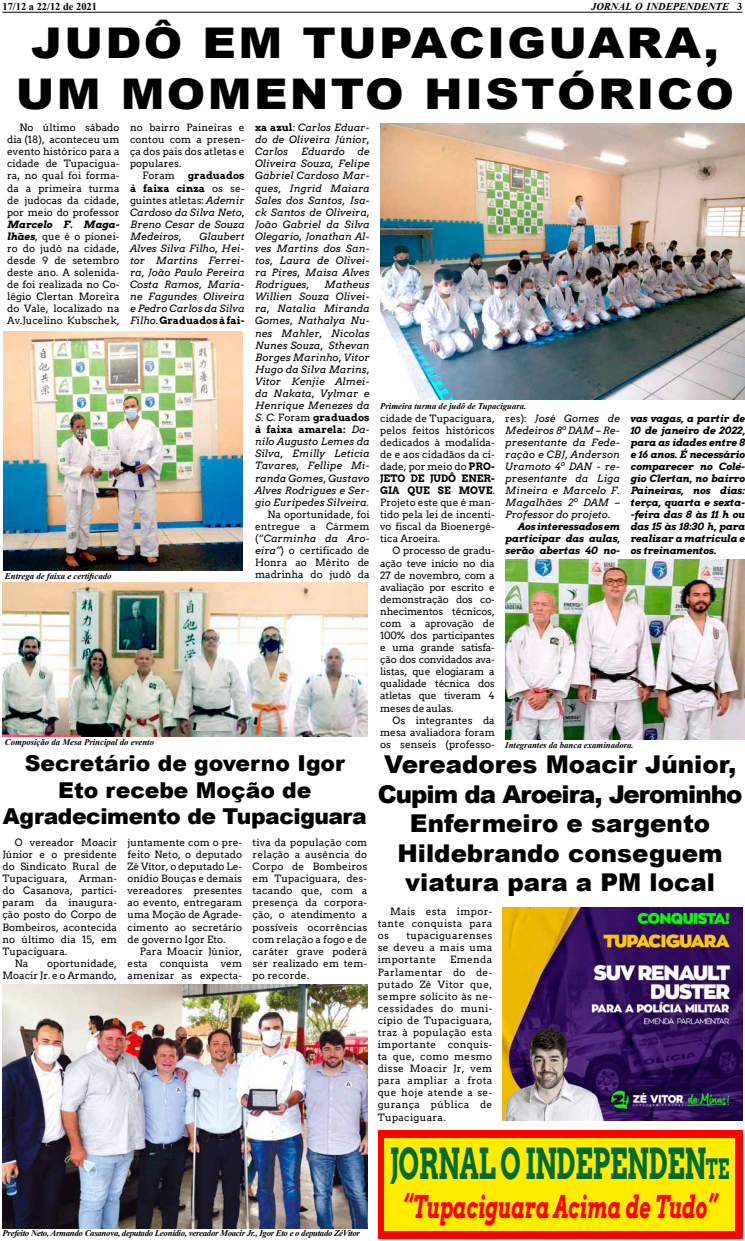
<style>
.page{position:relative;width:745px;height:1241px;background:#fff}
.page>*{position:absolute;margin:0;border:0;box-sizing:border-box;transform-origin:0 0}
.t1{font:900 42.26px/50.8px "Arial";letter-spacing:.05em;color:#000;text-align:center;scale:1.1 1}
.t2{font:700 41.91px "Arvo";letter-spacing:-.02em;color:#006b2d;scale:.63 1}
.t3{font:italic 700 31.41px "Arvo";color:#f00;scale:.63 1}
.t4{font:900 24.5px/29.4px "Arial";color:#000;text-align:center}
.t5{font:900 21.88px/26.2px "Arial";color:#000;text-align:center}
.t6{font:italic 700 10.5px "Times New Roman";color:#000}
.t7{font:700 10.5px "Times New Roman";color:#000}
.t8{font:10.06px/12.1px "Arvo";color:#000;text-align:justify}
.t9{font:italic 10.06px/12.1px "Arvo";color:#000;text-align:justify}
.t10{font:italic 700 10.06px/12.1px "Arvo";letter-spacing:-.01em;color:#000;text-align:justify}
.t11{font:italic 700 8.75px "Times New Roman";color:#000}
.t12{font:italic 700 8.75px "Times New Roman";letter-spacing:-.03em;color:#000}
.s1{font-style:normal}
.s2{font-weight:700;font-style:italic}
.s3{font-weight:700;font-style:normal}
.s4{font-style:italic}
.s5{font-weight:700}
.s6{font-size:27.56px}
</style>
<div class="page">
<hr style="left:2px;top:12px;width:740px;height:1px;background:#000">
<img style="left:2px;top:583px;width:365px;height:153px">
<img style="left:380px;top:123px;width:364px;height:277px">
<img style="left:3px;top:331px;width:239px;height:239px">
<img style="left:505px;top:559px;width:239px;height:180px">
<img style="left:2px;top:984px;width:365px;height:243px">
<img style="left:502px;top:907px;width:240px;height:213px">
<div style="left:377px;top:1129px;width:365px;height:109px;background:#f00"></div>
<div style="left:384px;top:1137px;width:350px;height:92px;background:#ffed00"></div>
<p class="t7" style="left:2px;top:-1px;width:96px">17/12 a 22/12 de 2021</p>
<p class="t6" style="left:590px;top:-1px;width:153px">JORNAL O INDEPENDENTE <span class="s1">3</span></p>
<h1 class="t1" style="left:16px;top:18px;width:654px">JUDÔ EM TUPACIGUARA,<br>UM MOMENTO HISTÓRICO</h1>
<p class="t8" style="left:130px;top:121px;width:116px">no bairro Paineiras e</p>
<p class="t8" style="left:130px;top:133px;width:116px">contou com a presen-</p>
<p class="t8" style="left:130px;top:146px;width:116px">ça dos pais dos atletas e</p>
<p class="t8" style="left:130px;top:158px;width:53px">populares.</p>
<p class="t8" style="left:142px;top:170px;width:34px">Foram</p>
<p class="t8" style="left:7px;top:121px;width:114px;text-indent:12px">No último sábado dia (18), aconteceu um evento histórico para a cidade de Tupacigua&shy;ra, no qual foi forma&shy;da a primeira turma de judocas da cidade, por meio do professor</p>
<p class="t8" style="left:7px;top:218px;width:114px"><span class="s2">Marcelo F. Maga&shy;lhães</span>, que é o pionei&shy;ro do judô na cidade, desde 9 de setembro deste ano. A solenida&shy;de foi realizada no Co&shy;légio Clertan Moreira do Vale, localizado na Av.Jucelino Kubschek,</p>
<p class="t9" style="left:255px;top:121px;width:116px"><span class="s3">xa azul</span><span class="s1">:</span> Carlos Eduar&shy;do de Oliveira Júnior, Carlos</p>
<p class="t9" style="left:255px;top:145px;width:116px;text-indent:102px">de Oliveira Souza, Felipe Gabriel Cardoso Mar&shy;ques, Ingrid Maiara Sales dos Santos, Isa&shy;ck Santos de Oliveira, João Gabriel da Silva Olegario, Jonathan Al&shy;ves Martins dos San&shy;tos, Laura de Olivei&shy;ra Pires, Maisa Alves Rodrigues,</p>
<p class="t9" style="left:301px;top:145px;width:45px">Eduardo</p>
<p class="t9" style="left:130px;top:170px;width:116px;text-indent:58px"><span class="s3">graduados à faixa cinza</span> <span class="s1">os se&shy;guintes atletas:</span> Ademir Cardoso da Silva Neto, Breno Cesar de Souza Medeiros,</p>
<p class="t9" style="left:130px;top:230px;width:116px;text-indent:69px">Glaubert Alves Silva Filho, Hei&shy;tor Martins Ferrei&shy;ra, João Paulo Pereira Costa Ramos, Maria&shy;ne Fagundes Oliveira e Pedro Carlos da Silva Filho<span class="s1">.</span> <span class="s3">Graduados à fai-</span></p>
<p class="t9" style="left:255px;top:278px;width:116px;text-indent:69px">Matheus Willien Souza Olivei&shy;ra, Natalia Miranda Gomes, Nathalya Nu&shy;nes Mahler, Nicolas Nunes Souza, Sthevan Borges Marinho, Vitor Hugo da Silva Marins, Vitor Kenjie Almei&shy;da Nakata, Vylmar e Henrique Menezes da S. C<span class="s1">. Foram</span> <span class="s3">graduados à faixa amarela:</span> Da&shy;nilo Augusto Lemes da Silva, Emilly Leticia Tavares, Fellipe Mi&shy;randa Gomes, Gustavo Alves Rodrigues e Ser&shy;gio Euripedes Silveira.</p>
<p class="t8" style="left:255px;top:508px;width:116px;text-indent:12px">Na oportunidade, foi entregue a Cármem (“<span class="s4">Carminha da Aro&shy;eira”</span>) o certificado de Honra ao Mérito de madrinha do judô da</p>
<p class="t11" style="left:380px;top:399px;width:148px">Primeira turma de judô de Tupaciguara.</p>
<p class="t9" style="left:505px;top:411px;width:116px"><span class="s1">res):</span> José Gomes de</p>
<p class="t9" style="left:505px;top:423px;width:116px">Medeiros 8º DAM – Re-</p>
<p class="t9" style="left:505px;top:436px;width:116px">presentante da Fede-</p>
<p class="t9" style="left:505px;top:448px;width:116px">ração e CBJ, Anderson</p>
<p class="t9" style="left:505px;top:460px;width:116px">Uramoto 4º DAN - re-</p>
<p class="t9" style="left:505px;top:472px;width:116px">presentante da Liga</p>
<p class="t9" style="left:505px;top:484px;width:116px">Mineira e Marcelo F.</p>
<p class="t9" style="left:505px;top:496px;width:116px">Magalhães 2º DAM –</p>
<p class="t9" style="left:505px;top:508px;width:106px">Professor do projeto<span class="s1">.</span></p>
<p class="t10" style="left:517px;top:520px;width:104px">Aos interessados em</p>
<p class="t10" style="left:505px;top:532px;width:116px">participar das aulas,</p>
<p class="t10" style="left:505px;top:544px;width:116px">serão abertas 40 no-</p>
<p class="t8" style="left:380px;top:412px;width:116px">cidade de Tupaciguara, pelos feitos históricos dedicados à modalida&shy;de e aos cidadãos da ci&shy;dade, por meio do <span class="s5">PRO-JETO DE JUDÔ ENER-GIA QUE SE MOVE</span>.<br>Projeto este que é man&shy;tido pela lei de incenti&shy;vo fiscal da Bioenergé&shy;tica Aroeira.</p>
<p class="t8" style="left:380px;top:544px;width:116px;text-indent:12px">O processo de gradu&shy;ação teve início no dia 27 de novembro, com a avaliação por escrito e demonstração dos co&shy;nhecimentos técnicos, com a aprovação de 100% dos participantes e uma grande satisfa&shy;ção dos convidados ava&shy;listas, que elogiaram a qualidade técnica dos atletas que tiveram 4 meses de aulas.</p>
<p class="t8" style="left:380px;top:713px;width:116px;text-indent:12px">Os integrantes da mesa avaliadora foram os senseis (professo-</p>
<p class="t10" style="left:630px;top:412px;width:116px">vas vagas, a partir de 10 de janeiro de 2022, para as idades entre 8 e 16 anos. É necessário comparecer no Colé&shy;gio Clertan, no bairro Paineiras, nos dias: terça, quarta e sexta--feira das 8 às 11 h ou das 15 às 18:30 h, para realizar a matricula e os treinamentos.</p>
<p class="t11" style="left:5px;top:570px;width:108px">Entrega de faixa e certificado</p>
<p class="t11" style="left:5px;top:735px;width:150px">Composição da Mesa Principal do evento</p>
<p class="t11" style="left:505px;top:739px;width:130px">Integrantes da banca examinadora.</p>
<h3 class="t5" style="left:3px;top:750px;width:365px">Secretário de governo Igor<br>Eto recebe Moção de<br>Agradecimento de Tupaciguara</h3>
<p class="t8" style="left:15px;top:836px;width:104px">O vereador Moacir</p>
<p class="t8" style="left:2px;top:848px;width:116px">Júnior e o presidente</p>
<p class="t8" style="left:2px;top:860px;width:116px">do Sindicato Rural de</p>
<p class="t8" style="left:2px;top:872px;width:116px">Tupaciguara, Arman-</p>
<p class="t8" style="left:2px;top:884px;width:116px">do Casanova, partici-</p>
<p class="t8" style="left:2px;top:896px;width:116px">param da inaugura-</p>
<p class="t8" style="left:2px;top:908px;width:116px">ção posto do Corpo de</p>
<p class="t8" style="left:2px;top:920px;width:116px">Bombeiros, acontecida</p>
<p class="t8" style="left:2px;top:932px;width:116px">no último dia 15, em</p>
<p class="t8" style="left:2px;top:944px;width:66px">Tupaciguara.</p>
<p class="t8" style="left:15px;top:956px;width:15px">Na</p>
<p class="t8" style="left:252px;top:836px;width:116px">tiva da população com relação a ausência do Corpo de Bombeiros em Tupaciguara, des&shy;tacando que, com a presença da corpora&shy;ção, o atendimento a possíveis ocorrências com relação a fogo e de caráter grave poderá ser realizado em tem&shy;po recorde.</p>
<p class="t8" style="left:127px;top:836px;width:116px">juntamente com o pre&shy;feito Neto, o deputado Zé Vítor, o deputado Le&shy;onídio Bouças e demais vereadores presentes ao evento, entregaram uma Moção de Agrade&shy;cimento ao secretário de governo Igor Eto.</p>
<p class="t8" style="left:127px;top:944px;width:116px;text-indent:12px">Para Moacir Júnior, esta conquista vem amenizar as expecta-</p>
<p class="t8" style="left:2px;top:956px;width:116px;text-align:right">oportunidade,<br>Moacir Jr. e o Armando,</p>
<p class="t12" style="left:2px;top:1226px;width:358px">Prefeito Neto, Armando Casanova, deputado Leonídio, vereador Moacir Jr., Igor Eto e o deputado ZéVitor</p>
<h3 class="t4" style="left:377px;top:750px;width:366px">Vereadores Moacir Júnior,<br>Cupim da Aroeira, Jerominho<br>Enfermeiro e sargento<br>Hildebrando conseguem viatura para a PM local</h3>
<p class="t8" style="left:377px;top:905px;width:116px;text-indent:12px">Mais esta impor&shy;tante conquista para os</p>
<p class="t8" style="left:377px;top:929px;width:116px;text-indent:29px">tupaciguarenses se deveu a mais uma importante</p>
<p class="t8" style="left:377px;top:953px;width:116px;text-indent:72px">Emenda Parlamentar do de&shy;putado Zé Vitor que, sempre solícito às ne&shy;cessidades do muni&shy;cípio de Tupaciguara, traz à população esta importante conquis&shy;ta que, como mesmo disse Moacir Jr, vem para ampliar a frota que hoje atende a se&shy;gurança pública de Tupaciguara.</p>
<h2 class="t2" style="left:390px;top:1137px;width:539px">JORNAL O INDEPENDEN<span class="s6">TE</span></h2>
<h3 class="t3" style="left:402px;top:1186px;width:501px">“Tupaciguara Acima de Tudo”</h3>
</div>
